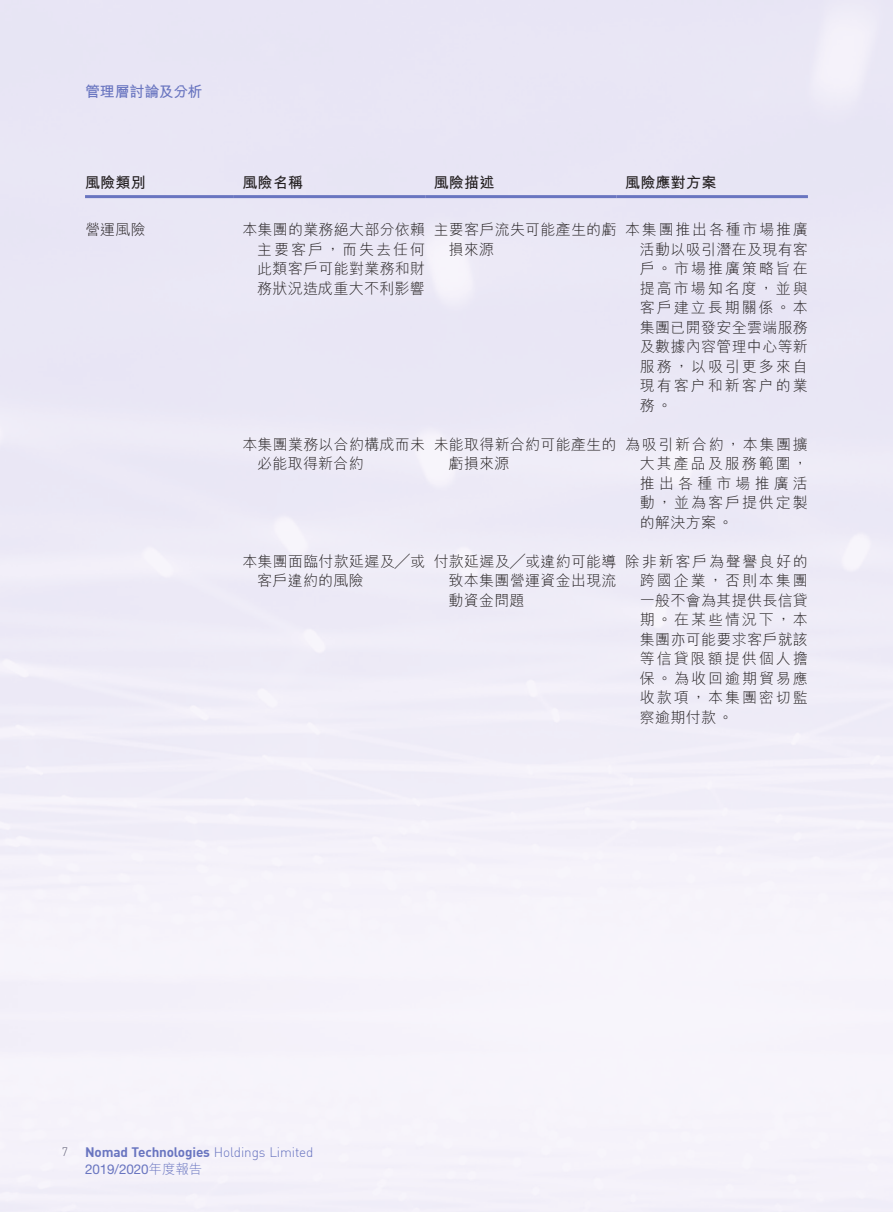
<style>
.page{position:relative;width:893px;height:1212px;background:#fff}
.page>*{position:absolute;margin:0;border:0;box-sizing:border-box;transform-origin:0 0}
.t1{font:300 15px/19.5px "M Hei HK";letter-spacing:.02em;color:#231f20;text-align:justify}
.t2{font:700 15px "M Hei HK";letter-spacing:.015em;color:#231f20}
.t3{font:700 15px "M Hei HK";letter-spacing:-.02em;color:#6975c0}
.t4{font:700 13.5px "DIN";letter-spacing:-.01em;color:#6975c0}
.t5{font:13.5px "Helvetica Neue LT Std";letter-spacing:-.01em;color:#6975c0}
.t6{font:300 12px "DIN";color:#615f78}
.s1{font-weight:300}
.s2{font-family:"M Hei HK";font-weight:300}
</style>
<div class="page">
<hr style="left:85px;top:195px;width:149px;height:3px;background:#6975c0">
<hr style="left:234px;top:195px;width:191px;height:3px;background:#6975c0">
<hr style="left:425px;top:195px;width:192px;height:3px;background:#6975c0">
<hr style="left:617px;top:195px;width:191px;height:3px;background:#6975c0">
<p class="t3" style="left:85px;top:81px;width:119px">管理層討論及分析</p>
<p class="t2" style="left:85px;top:171px;width:62px">風險類別</p>
<p class="t2" style="left:242px;top:171px;width:62px">風險名稱</p>
<p class="t2" style="left:434px;top:171px;width:62px">風險描述</p>
<p class="t2" style="left:625px;top:171px;width:93px">風險應對方案</p>
<p class="t1" style="left:85px;top:219px;width:62px">營運風險</p>
<p class="t1" style="left:257px;top:219px;width:169px;text-indent:-15px">本集團的業務絕大部分依賴主要客戶，而失去任何此類客戶可能對業務和財務狀況造成重大不利影響</p>
<p class="t1" style="left:449px;top:219px;width:169px;text-indent:-15px">主要客戶流失可能產生的虧損來源</p>
<p class="t1" style="left:640px;top:219px;width:169px;text-indent:-15px">本集團推出各種市場推廣活動以吸引潛在及現有客戶。市場推廣策略旨在提高市場知名度，並與客戶建立長期關係。本集團已開發安全雲端服務及數據內容管理中心等新服務，以吸引更多來自現有客户和新客户的業務。</p>
<p class="t1" style="left:257px;top:434px;width:169px;text-indent:-15px">本集團業務以合約構成而未必能取得新合約</p>
<p class="t1" style="left:449px;top:434px;width:169px;text-indent:-15px">未能取得新合約可能產生的虧損來源</p>
<p class="t1" style="left:640px;top:434px;width:169px;text-indent:-15px">為吸引新合約，本集團擴大其產品及服務範圍，推出各種市場推廣活動，並為客戶提供定製的解決方案。</p>
<p class="t1" style="left:257px;top:551px;width:169px;text-indent:-15px">本集團面臨付款延遲及╱或客戶違約的風險</p>
<p class="t1" style="left:449px;top:551px;width:169px;text-indent:-15px">付款延遲及╱或違約可能導致本集團營運資金出現流動資金問題</p>
<p class="t1" style="left:640px;top:551px;width:169px;text-indent:-15px">除非新客戶為聲譽良好的跨國企業，否則本集團一般不會為其提供長信貸期。在某些情況下，本集團亦可能要求客戶就該等信貸限額提供個人擔保。為收回逾期貿易應收款項，本集團密切監察逾期付款。</p>
<p class="t6" style="left:62px;top:1144px;width:8px">7</p>
<p class="t4" style="left:85px;top:1143px;width:230px">Nomad Technologies <span class="s1">Holdings Limited</span></p>
<p class="t5" style="left:85px;top:1161px;width:119px">2019/2020<span class="s2">年度報告</span></p>
</div>
